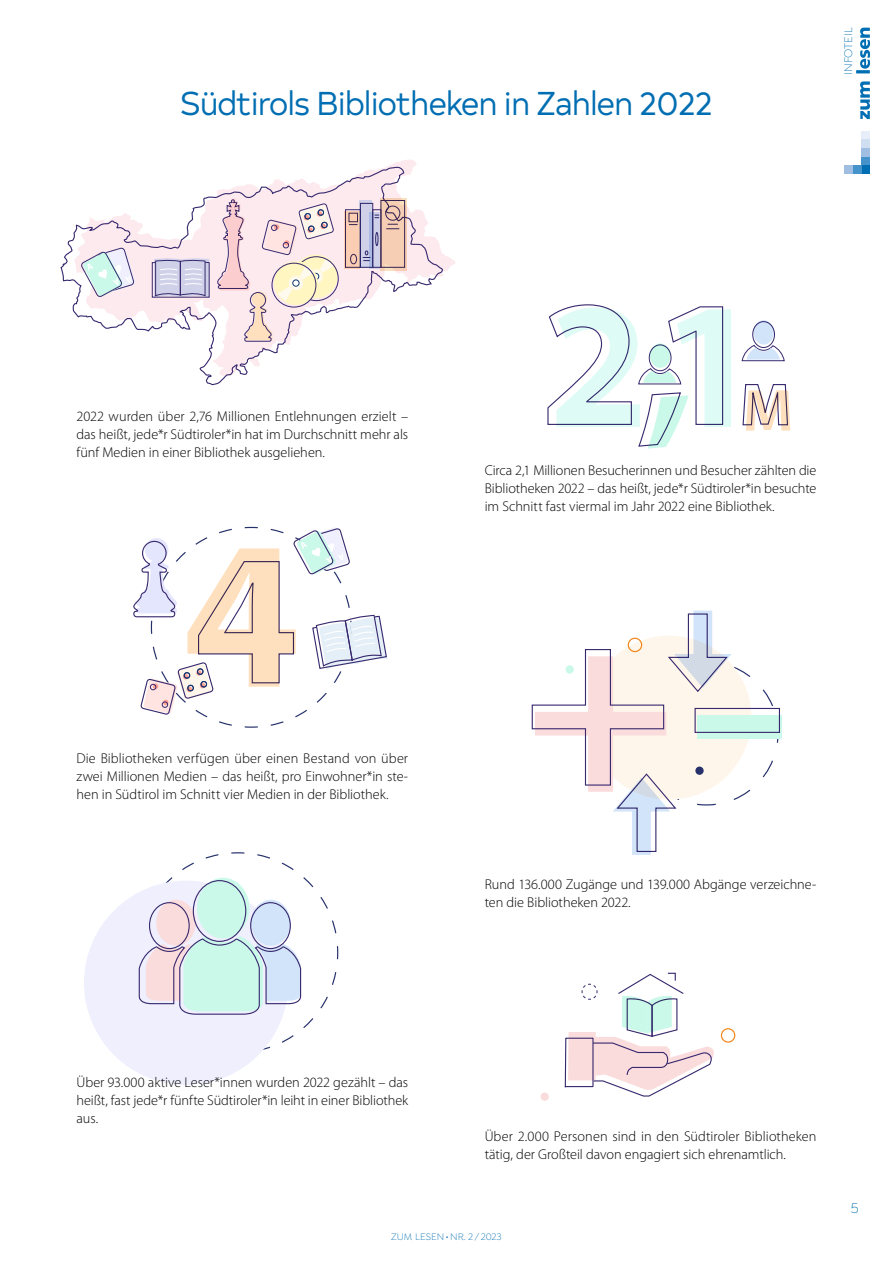
<style>
.page{position:relative;width:893px;height:1263px;background:#fff}
.page>*{position:absolute;margin:0;border:0;box-sizing:border-box;transform-origin:0 0}
.t1{font:33px "Typold Book 500";letter-spacing:-.04em;color:#006eb2;scale:.96 1}
.t2{font:300 15px "Isidora";color:#006eb2}
.t3{font:300 14.25px/18px "Myriad Pro";letter-spacing:-.005em;color:#000;text-align:justify}
.t4{font:300 11.7px "Isidora";color:#006eb2}
.t5{font:300 10.05px "Isidora";color:#006eb2}
</style>
<div class="page">
<div style="left:84px;top:881px;width:204px;height:204px;background:#efeffd;border-radius:50%"></div>
<svg style="left:60px;top:166px;width:384px;height:220px"></svg>
<svg style="left:81px;top:248px;width:55px;height:49px"></svg>
<svg style="left:294px;top:254px;width:44px;height:44px"></svg>
<svg style="left:217px;top:198px;width:117px;height:171px"></svg>
<div style="left:345px;top:209px;width:16px;height:59px;border:1px solid #38296e"></div>
<div style="left:360px;top:203px;width:13px;height:65px;border:1px solid #38296e"></div>
<div style="left:372px;top:209px;width:9px;height:59px;border:1px solid #38296e"></div>
<svg style="left:345px;top:211px;width:15px;height:58px"></svg>
<svg style="left:360px;top:201px;width:12px;height:67px"></svg>
<svg style="left:370px;top:212px;width:10px;height:57px"></svg>
<svg style="left:380px;top:198px;width:27px;height:73px;fill:#f6ceb3"></svg>
<svg style="left:152px;top:257px;width:58px;height:41px"></svg>
<svg style="left:138px;top:852px;width:201px;height:199px"></svg>
<div style="left:752px;top:321px;width:23px;height:27px;border:1px solid #38296e;border-radius:50%"></div>
<svg style="left:741px;top:345px;width:44px;height:16px"></svg>
<svg style="left:753px;top:320px;width:21px;height:25px"></svg>
<svg style="left:547px;top:304px;width:184px;height:145px"></svg>
<svg style="left:742px;top:384px;width:48px;height:47px"></svg>
<div style="left:698px;top:715px;width:84px;height:24px;background:linear-gradient(to bottom,#c6f3e7,#c9f8ea)"></div>
<svg style="left:531px;top:611px;width:248px;height:244px"></svg>
<div style="left:566px;top:665px;width:8px;height:9px;background:#caf9ea;border-radius:50%"></div>
<svg style="left:695px;top:766px;width:9px;height:9px"></svg>
<div style="left:628px;top:638px;width:14px;height:14px;border:1px solid #f1861a;border-radius:50%"></div>
<svg style="left:133px;top:526px;width:254px;height:202px"></svg>
<div style="left:721px;top:1028px;width:14px;height:15px;border:1px solid #f1861a;border-radius:50%"></div>
<div style="left:541px;top:1092px;width:8px;height:9px;background:#fbdcdd;border-radius:50%"></div>
<svg style="left:564px;top:972px;width:150px;height:125px"></svg>
<div style="left:861px;top:131px;width:9px;height:9px;background:#e8eef9"></div>
<div style="left:861px;top:165px;width:9px;height:9px;background:#006eb2"></div>
<div style="left:861px;top:157px;width:9px;height:8px;background:#4593cb"></div>
<div style="left:853px;top:165px;width:8px;height:9px;background:#4593cb"></div>
<div style="left:861px;top:148px;width:9px;height:9px;background:#9fbee1"></div>
<div style="left:844px;top:165px;width:9px;height:9px;background:#9fbee1"></div>
<div style="left:861px;top:140px;width:9px;height:8px;background:#d0def1"></div>
<svg style="left:856px;top:28px;width:14px;height:91px"></svg>
<h1 class="t1" style="left:180px;top:78px;width:557px">Südtirols Bibliotheken in Zahlen 2022</h1>
<p class="t4" style="left:842px;top:75px;width:48px;rotate:-90deg">INFOTEIL</p>
<p class="t3" style="left:77px;top:407px;width:333px">2022 wurden über 2,76 Millionen Entlehnungen erzielt – das heißt, jede*r Südtiroler*in hat im Durchschnitt mehr als fünf Medien in einer Bibliothek ausgeliehen.</p>
<p class="t3" style="left:485px;top:461px;width:333px">Circa 2,1 Millionen Besucherinnen und Besucher zählten die Bibliotheken 2022 – das heißt, jede*r Südtiroler*in besuchte im Schnitt fast viermal im Jahr 2022 eine Bibliothek.</p>
<p class="t3" style="left:77px;top:749px;width:333px">Die Bibliotheken verfügen über einen Bestand von über zwei Millionen Medien – das heißt, pro Einwohner*in ste&shy;hen in Südtirol im Schnitt vier Medien in der Bibliothek.</p>
<p class="t3" style="left:485px;top:875px;width:333px">Rund 136.000 Zugänge und 139.000 Abgänge verzeichne&shy;ten die Bibliotheken 2022.</p>
<p class="t3" style="left:77px;top:1073px;width:333px">Über 93.000 aktive Leser*innen wurden 2022 gezählt – das heißt, fast jede*r fünfte Südtiroler*in leiht in einer Bibliothek aus.</p>
<p class="t3" style="left:485px;top:1127px;width:333px">Über 2.000 Personen sind in den Südtiroler Bibliotheken tätig, der Großteil davon engagiert sich ehrenamtlich.</p>
<p class="t5" style="left:391px;top:1232px;width:112px">ZUM LESEN•NR. 2 / 2023</p>
<p class="t2" style="left:851px;top:1200px;width:9px">5</p>
</div>
